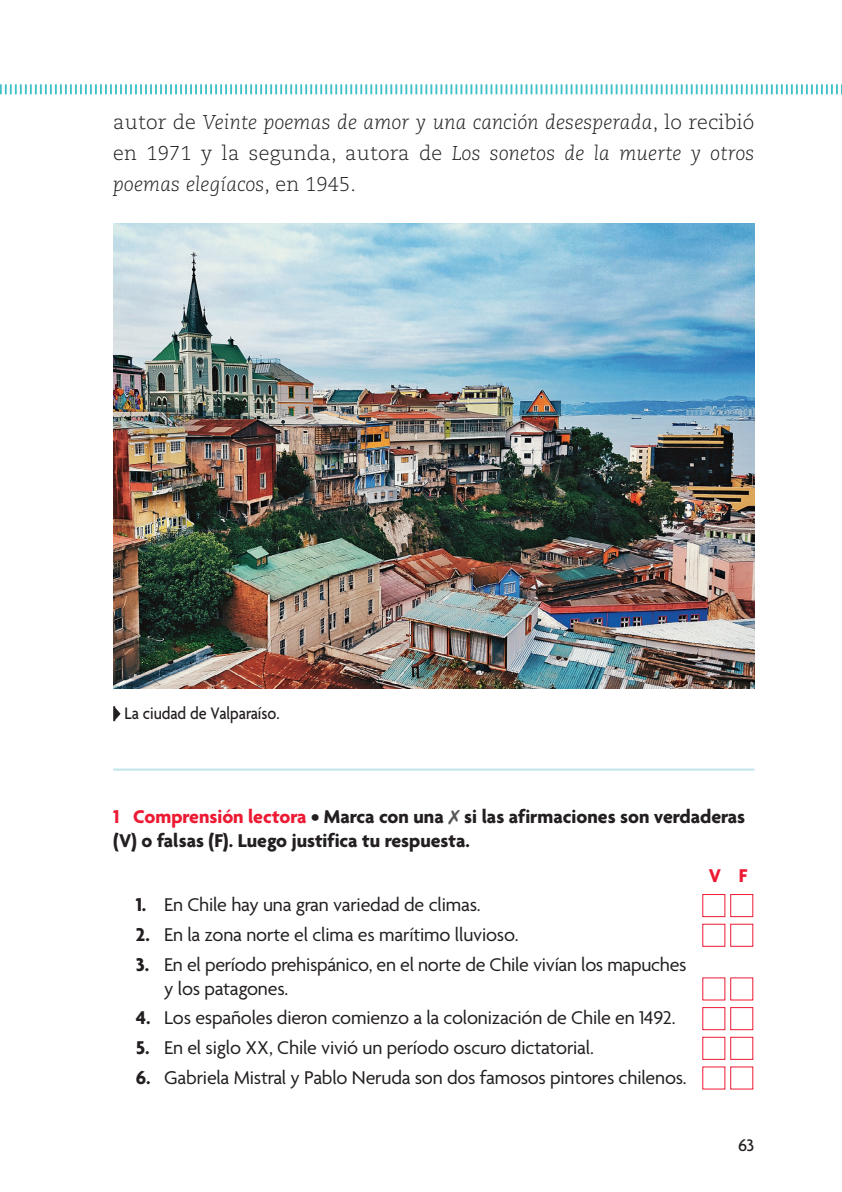
<style>
.page{position:relative;width:842px;height:1192px;background:#fff}
.page>*{position:absolute;margin:0;border:0;box-sizing:border-box;transform-origin:0 0}
.t1{font:20px/24px "Agenda";letter-spacing:-.01em;color:#231f20}
.t2{font:italic 300 20px/31px "Caecilia LT Std";letter-spacing:.01em;color:#231f20;text-align:justify}
.t3{font:700 20px/24px "Agenda";color:#231f20}
.t4{font:700 20px "Agenda";color:#ed1a33}
.t5{font:500 18px "Agenda";color:#231f20;scale:.9 1}
.t6{font:500 18px "Agenda";color:#231f20}
.s1{font-style:normal}
.s2{color:#ed1a33}
.s3{font-weight:700}
</style>
<div class="page">
<svg style="left:0;top:84px;width:842px;height:10px"></svg>
<svg style="left:113px;top:706px;width:7px;height:15px"></svg>
<img style="left:113px;top:223px;width:641px;height:465px">
<hr style="left:113px;top:768px;width:641px;height:2px;background:#bfe5e9">
<div style="left:702px;top:894px;width:23px;height:23px;background:#fff;border:1px solid #ed1a33"></div>
<div style="left:730px;top:894px;width:22px;height:23px;background:#fff;border:1px solid #ed1a33"></div>
<div style="left:702px;top:1007px;width:23px;height:23px;background:#fff;border:1px solid #ed1a33"></div>
<div style="left:730px;top:1007px;width:22px;height:23px;background:#fff;border:1px solid #ed1a33"></div>
<div style="left:730px;top:1037px;width:22px;height:22px;background:#fff;border:1px solid #ed1a33"></div>
<p class="t2" style="left:113px;top:107px;width:642px"><span class="s1">autor de</span> Veinte poemas de amor y una canción desesperada<span class="s1">, lo recibió en 1971 y la segunda, autora de</span> Los sonetos de la muerte y otros poemas elegíacos<span class="s1">, en 1945.</span></p>
<p class="t5" style="left:124px;top:701px;width:174px">La ciudad de Valparaíso.</p>
<p class="t3" style="left:113px;top:804px;width:633px"><span class="s2">1 Comprensión lectora</span> • Marca con una si las afirmaciones son verdaderas (V) o falsas (F). Luego justifica tu respuesta.</p>
<p class="t4" style="left:708px;top:862px;width:40px">V F</p>
<p class="t1" style="left:136px;top:892px;width:346px"><span class="s3">1.</span> En Chile hay una gran variedad de climas.</p>
<p class="t1" style="left:136px;top:922px;width:384px"><span class="s3">2.</span> En la zona norte el clima es marítimo lluvioso.</p>
<p class="t1" style="left:164px;top:951px;width:523px;text-indent:-28px"><span class="s3">3.</span> En el período prehispánico, en el norte de Chile vivían los mapuches y los patagones.</p>
<p class="t1" style="left:136px;top:1005px;width:541px"><span class="s3">4.</span> Los españoles dieron comienzo a la colonización de Chile en 1492.</p>
<p class="t1" style="left:136px;top:1035px;width:459px"><span class="s3">5.</span> En el siglo XX, Chile vivió un período oscuro dictatorial.</p>
<p class="t1" style="left:136px;top:1064px;width:552px"><span class="s3">6.</span> Gabriela Mistral y Pablo Neruda son dos famosos pintores chilenos.</p>
<p class="t6" style="left:737px;top:1133px;width:18px">63</p>
</div>
